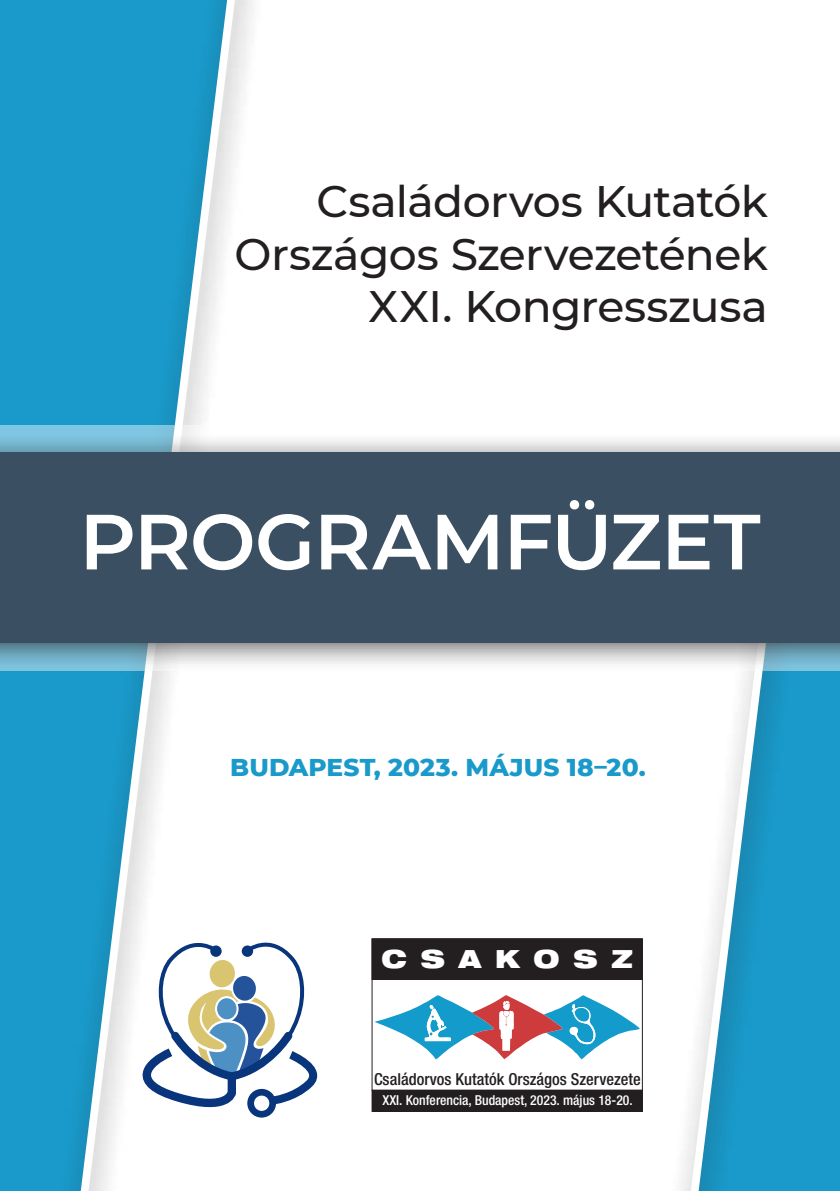
<style>
.page{position:relative;width:840px;height:1191px;background:#fff}
.page>*{position:absolute;margin:0;border:0;box-sizing:border-box;transform-origin:0 0}
.t1{font:600 78px "Montserrat";letter-spacing:-.015em;color:#fff}
.t2{font:500 44px/52.8px "Montserrat";letter-spacing:-.015em;color:#231f20;text-align:right}
.t3{font:900 expanded 25px "Helvetica Neue LT";letter-spacing:.55em;color:#fff}
.t4{font:800 24.8px "Montserrat";letter-spacing:.005em;color:#199aca}
.t5{font:500 condensed 16.6px "Helvetica Neue";color:#231f20}
.t6{font:500 condensed 13.6px "Helvetica Neue";color:#fff}
</style>
<div class="page">
<div style="left:0;top:672px;width:57px;height:519px;background:#199aca"></div>
<div style="left:814px;top:672px;width:25px;height:519px;background:#199aca"></div>
<div style="left:0;top:0;width:57px;height:425px;background:#199aca"></div>
<div style="left:57px;top:0;width:209px;height:1191px;background:#231f20;opacity:.5"></div>
<svg style="left:81px;top:0;width:154px;height:1191px;fill:#199aca"></svg>
<div style="left:667px;top:449px;width:147px;height:742px;background:#231f20;opacity:.5"></div>
<svg style="left:690px;top:672px;width:96px;height:519px"></svg>
<svg style="left:0;top:425px;width:266px;height:6px;fill:#7ec6e1"></svg>
<div style="left:0;top:431px;width:839px;height:241px;background:#231f20;opacity:.73"></div>
<div style="left:0;top:453px;width:839px;height:190px;background:#3a5062"></div>
<svg style="left:374px;top:995px;width:265px;height:64px"></svg>
<div style="left:372px;top:939px;width:270px;height:40px;background:#231f20"></div>
<div style="left:371px;top:938px;width:271px;height:152px;border:1px solid #231f20"></div>
<div style="left:372px;top:1090px;width:270px;height:21px;background:#231f20"></div>
<div style="left:247px;top:1089px;width:29px;height:28px;border:7px solid #08357c;border-radius:50%"></div>
<svg style="left:123px;top:928px;width:195px;height:184px"></svg>
<p class="t2" style="left:234px;top:173px;width:534px">Családorvos Kutatók<br>Országos Szervezetének<br>XXI. Kongresszusa</p>
<h1 class="t1" style="left:79px;top:486px;width:682px">PROGRAMFÜZET</h1>
<p class="t4" style="left:230px;top:749px;width:417px">BUDAPEST, 2023. MÁJUS 18–20.</p>
<p class="t3" style="left:381px;top:942px;width:253px">CSAKOSZ</p>
<p class="t5" style="left:374px;top:1069px;width:268px">Családorvos Kutatók Országos Szervezete</p>
<p class="t6" style="left:382px;top:1091px;width:252px">XXI. Konferencia, Budapest, 2023. május 18-20.</p>
</div>
